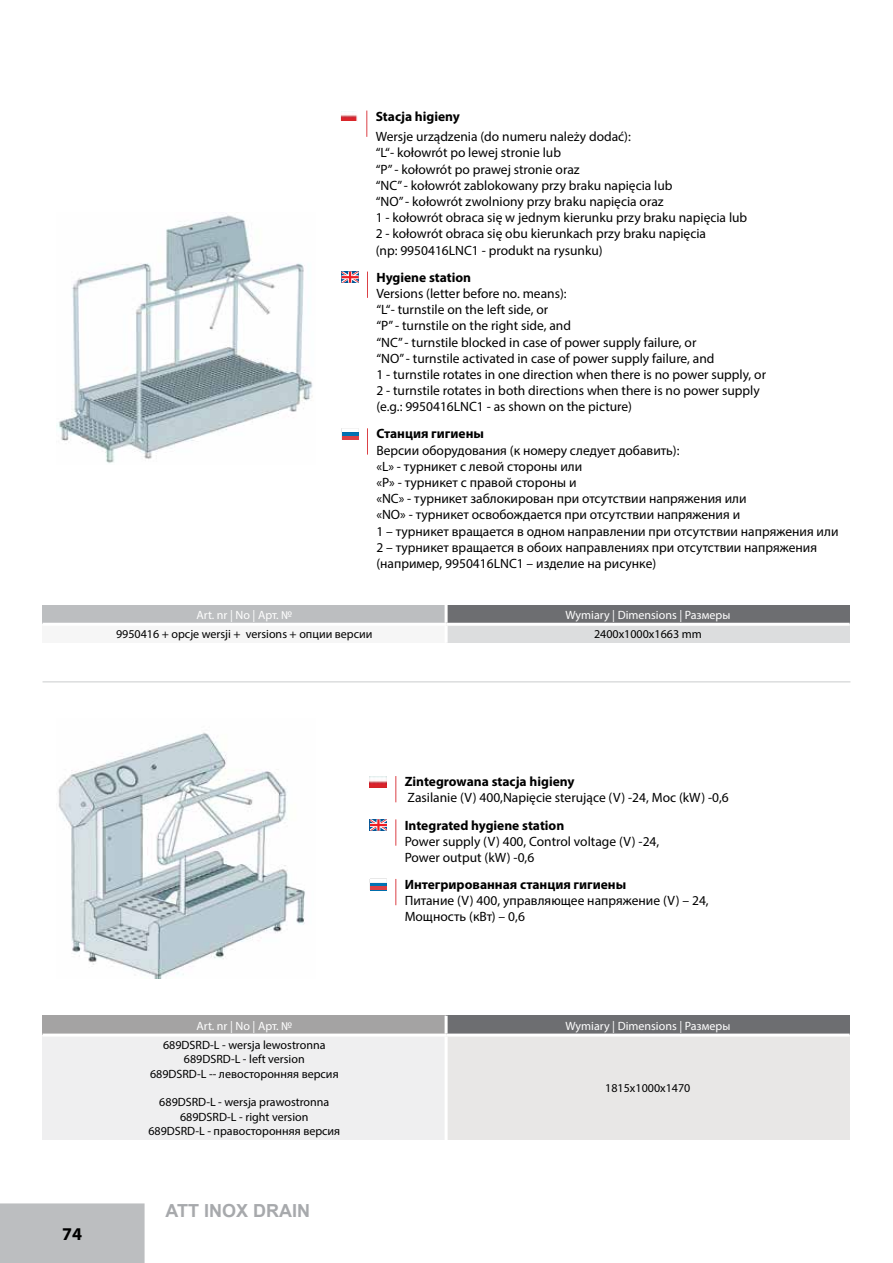
<style>
.page{position:relative;width:893px;height:1263px;background:#fff}
.page>*{position:absolute;margin:0;border:0;box-sizing:border-box;transform-origin:0 0}
.t1{font:700 18px "Arial";color:#a7a9ac}
.t2{font:700 18px "Myriad Pro";color:#000}
.t3{font:13.5px/16.2px "Myriad Pro";color:#000}
.t4{font:700 13.5px "Myriad Pro";color:#000}
.t5{font:12px/14.4px "Myriad Pro";color:#000;text-align:center}
.t6{font:12px "Myriad Pro";color:#fff}
</style>
<div class="page">
<div style="left:1px;top:1204px;width:143px;height:58px;background:#bcbec0"></div>
<div style="left:0;top:1203px;width:145px;height:60px;border:2px solid #bcbec0"></div>
<div style="left:43px;top:605px;width:403px;height:19px;background:#bcbec0"></div>
<div style="left:446px;top:605px;width:404px;height:19px;background:#6d6e71"></div>
<div style="left:43px;top:624px;width:403px;height:19px;background:#f6f6f6"></div>
<div style="left:446px;top:624px;width:404px;height:19px;background:#dcddde"></div>
<hr style="left:446px;top:623px;width:404px;height:3px;background:#fff">
<hr style="left:445px;top:626px;width:3px;height:17px;background:#fff">
<hr style="left:445px;top:605px;width:3px;height:18px;background:#fff">
<hr style="left:43px;top:623px;width:403px;height:3px;background:#fff">
<div style="left:43px;top:1016px;width:403px;height:19px;background:#a4a3a3"></div>
<div style="left:446px;top:1016px;width:404px;height:19px;background:#6d6e71"></div>
<div style="left:43px;top:1035px;width:403px;height:105px;background:#efeff0"></div>
<div style="left:446px;top:1035px;width:404px;height:105px;background:#e8e7e6"></div>
<hr style="left:43px;top:1033px;width:403px;height:3px;background:#fff">
<hr style="left:446px;top:1033px;width:404px;height:3px;background:#fff">
<hr style="left:445px;top:1016px;width:3px;height:17px;background:#fff">
<hr style="left:445px;top:1036px;width:3px;height:104px;background:#fff">
<svg style="left:370px;top:879px;width:17px;height:7px"></svg>
<hr style="left:370px;top:886px;width:17px;height:4px;background:#db4146">
<svg style="left:395px;top:879px;width:1px;height:26px"></svg>
<img style="left:370px;top:776px;width:17px;height:11px">
<svg style="left:395px;top:776px;width:1px;height:26px"></svg>
<svg style="left:370px;top:819px;width:17px;height:11px"></svg>
<svg style="left:395px;top:819px;width:1px;height:27px"></svg>
<img style="left:58px;top:732px;width:247px;height:247px">
<svg style="left:342px;top:428px;width:17px;height:8px"></svg>
<hr style="left:342px;top:436px;width:17px;height:3px;background:#db4146">
<svg style="left:367px;top:428px;width:1px;height:27px"></svg>
<img style="left:342px;top:114px;width:13px;height:5px">
<div style="left:339px;top:110px;width:19px;height:12px;border:2px solid #fff"></div>
<svg style="left:366px;top:111px;width:1px;height:26px"></svg>
<svg style="left:342px;top:272px;width:17px;height:11px"></svg>
<svg style="left:367px;top:272px;width:1px;height:26px"></svg>
<img style="left:56px;top:213px;width:257px;height:250px">
<hr style="left:43px;top:681px;width:807px;height:1px;background:#dcddde">
<p class="t4" style="left:376px;top:107px;width:86px">Stacja higieny</p>
<p class="t3" style="left:376px;top:128px;width:373px">Wersje urządzenia (do numeru należy dodać):<br>“L“- kołowrót po lewej stronie lub<br>“P” - kołowrót po prawej stronie oraz<br>“NC” - kołowrót zablokowany przy braku napięcia lub<br>“NO” - kołowrót zwolniony przy braku napięcia oraz<br>1 - kołowrót obraca się w jednym kierunku przy braku napięcia lub 2 - kołowrót obraca się obu kierunkach przy braku napięcia<br>(np: 9950416LNC1 - produkt na rysunku)</p>
<p class="t4" style="left:376px;top:268px;width:96px">Hygiene station</p>
<p class="t3" style="left:376px;top:285px;width:391px">Versions (letter before no. means):<br>“L“- turnstile on the left side, or<br>“P” - turnstile on the right side, and<br>“NC” - turnstile blocked in case of power supply failure, or<br>“NO” - turnstile activated in case of power supply failure, and<br>1 - turnstile rotates in one direction when there is no power supply, or 2 - turnstile rotates in both directions when there is no power supply (e.g.: 9950416LNC1 - as shown on the picture)</p>
<p class="t4" style="left:376px;top:425px;width:109px">Станция гигиены</p>
<p class="t3" style="left:376px;top:442px;width:464px">Версии оборудования (к номеру следует добавить):<br>«L» - турникет с левой стороны или<br>«P» - турникет с правой стороны и<br>«NC» - турникет заблокирован при отсутствии напряжения или<br>«NО» - турникет освобождается при отсутствии напряжения и<br>1 – турникет вращается в одном направлении при отсутствии напряжения или 2 – турникет вращается в обоих направлениях при отсутствии напряжения (например, 9950416LNC1 – изделие на рисунке)</p>
<p class="t6" style="left:196px;top:608px;width:97px">Art. nr | No | Арт. №</p>
<p class="t6" style="left:565px;top:608px;width:166px">Wymiary | Dimensions | Размеры</p>
<p class="t5" style="left:116px;top:627px;width:258px">9950416 + opcje wersji + versions + опции версии</p>
<p class="t5" style="left:594px;top:627px;width:109px">2400x1000x1663 mm</p>
<h1 class="t2" style="left:62px;top:1222px;width:21px">74</h1>
<p class="t4" style="left:405px;top:773px;width:171px">Zintegrowana stacja higieny</p>
<p class="t3" style="left:408px;top:789px;width:323px">Zasilanie (V) 400,Napięcie sterujące (V) -24, Moc (kW) -0,6</p>
<p class="t4" style="left:405px;top:816px;width:161px">Integrated hygiene station</p>
<p class="t3" style="left:405px;top:833px;width:256px">Power supply (V) 400, Control voltage (V) -24,<br>Power output (kW) -0,6</p>
<p class="t4" style="left:405px;top:876px;width:223px">Интегрированная станция гигиены</p>
<p class="t3" style="left:405px;top:892px;width:306px">Питание (V) 400, управляющее напряжение (V) – 24,<br>Мощность (кВт) – 0,6</p>
<p class="t6" style="left:196px;top:1018px;width:97px">Art. nr | No | Арт. №</p>
<p class="t6" style="left:565px;top:1018px;width:166px">Wymiary | Dimensions | Размеры</p>
<p class="t5" style="left:150px;top:1037px;width:190px">689DSRD-L - wersja lewostronna<br>689DSRD-L - left version<br>689DSRD-L -- левосторонняя версия</p>
<p class="t5" style="left:148px;top:1095px;width:193px">689DSRD-L - wersja prawostronna<br>689DSRD-L - right version<br>689DSRD-L - правосторонняя версия</p>
<p class="t5" style="left:605px;top:1081px;width:87px">1815x1000x1470</p>
<h1 class="t1" style="left:165px;top:1199px;width:146px">ATT INOX DRAIN</h1>
</div>
